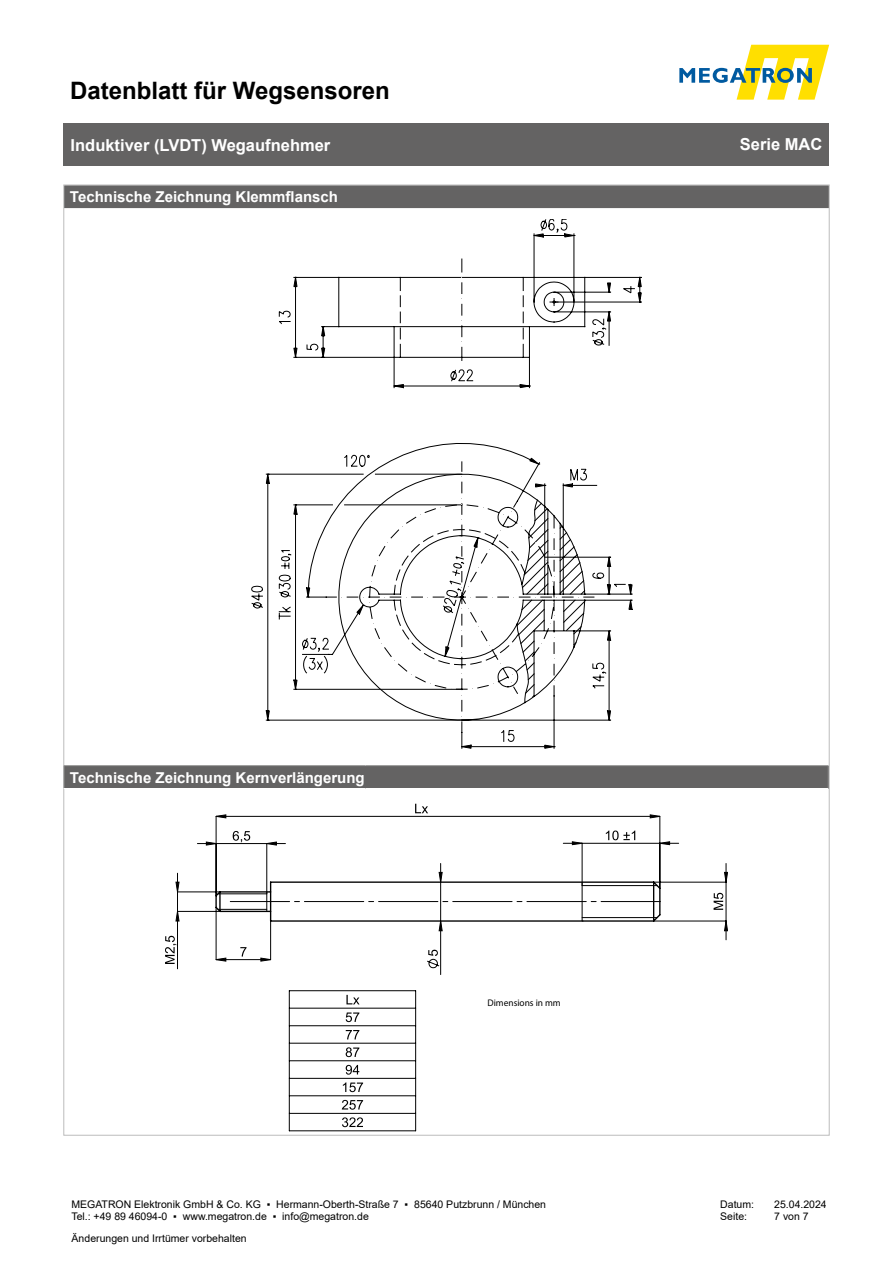
<style>
.page{position:relative;width:893px;height:1263px;background:#fff}
.page>*{position:absolute;margin:0;border:0;box-sizing:border-box;transform-origin:0 0}
.t1{font:700 24px "Arial";color:#000}
.t2{font:700 16.5px "Arial";color:#fff}
.t3{font:700 15px "Arial";color:#fff}
.t4{font:10.5px/12.6px "Arial";color:#000}
.t5{font:9.6px "Arial";color:#000}
</style>
<div class="page">
<div style="left:64px;top:123px;width:765px;height:43px;background:#646363"></div>
<svg style="left:679px;top:45px;width:150px;height:55px"></svg>
<div style="left:66px;top:187px;width:761px;height:21px;background:#646363"></div>
<svg style="left:251px;top:219px;width:390px;height:529px"></svg>
<svg style="left:553px;top:576px;width:2px;height:6px"></svg>
<svg style="left:554px;top:597px;width:4px;height:6px"></svg>
<svg style="left:462px;top:586px;width:7px;height:2px"></svg>
<svg style="left:462px;top:608px;width:7px;height:2px"></svg>
<div style="left:64px;top:766px;width:764px;height:22px;background:#646363"></div>
<svg style="left:828px;top:766px;width:1px;height:22px"></svg>
<hr style="left:64px;top:765px;width:301px;height:1px;background:#90908f">
<svg style="left:64px;top:766px;width:1px;height:22px"></svg>
<hr style="left:365px;top:765px;width:463px;height:1px;background:#90908f">
<svg style="left:165px;top:936px;width:10px;height:28px"></svg>
<svg style="left:428px;top:962px;width:12px;height:6px"></svg>
<svg style="left:346px;top:995px;width:13px;height:9px"></svg>
<svg style="left:346px;top:1012px;width:13px;height:10px"></svg>
<svg style="left:346px;top:1030px;width:13px;height:9px"></svg>
<svg style="left:346px;top:1047px;width:13px;height:10px"></svg>
<svg style="left:346px;top:1065px;width:13px;height:10px"></svg>
<svg style="left:343px;top:1082px;width:20px;height:10px"></svg>
<svg style="left:342px;top:1100px;width:21px;height:10px"></svg>
<svg style="left:342px;top:1117px;width:21px;height:10px"></svg>
<svg style="left:175px;top:816px;width:553px;height:146px"></svg>
<hr style="left:289px;top:991px;width:1px;height:140px;background:#000">
<hr style="left:289px;top:1130px;width:127px;height:1px;background:#000">
<hr style="left:415px;top:991px;width:1px;height:140px;background:#000">
<hr style="left:289px;top:990px;width:127px;height:1px;background:#000">
<hr style="left:289px;top:1008px;width:127px;height:1px;background:#000">
<hr style="left:289px;top:1025px;width:127px;height:1px;background:#000">
<hr style="left:289px;top:1043px;width:127px;height:1px;background:#000">
<hr style="left:289px;top:1060px;width:127px;height:1px;background:#000">
<hr style="left:289px;top:1078px;width:127px;height:1px;background:#000">
<hr style="left:289px;top:1095px;width:127px;height:1px;background:#000">
<hr style="left:289px;top:1113px;width:127px;height:1px;background:#000">
<hr style="left:582px;top:843px;width:1px;height:42px;background:#000">
<hr style="left:216px;top:816px;width:1px;height:80px;background:#000">
<hr style="left:659px;top:816px;width:1px;height:72px;background:#000">
<hr style="left:266px;top:843px;width:1px;height:51px;background:#000">
<hr style="left:216px;top:907px;width:1px;height:52px;background:#000">
<hr style="left:270px;top:921px;width:1px;height:38px;background:#000">
<hr style="left:440px;top:921px;width:1px;height:53px;background:#000">
<hr style="left:177px;top:891px;width:43px;height:1px;background:#000">
<hr style="left:177px;top:911px;width:43px;height:1px;background:#000">
<hr style="left:177px;top:911px;width:1px;height:58px;background:#000">
<svg style="left:563px;top:830px;width:116px;height:15px"></svg>
<svg style="left:216px;top:804px;width:444px;height:14px"></svg>
<svg style="left:197px;top:831px;width:88px;height:14px"></svg>
<svg style="left:216px;top:947px;width:55px;height:14px"></svg>
<svg style="left:176px;top:873px;width:3px;height:48px"></svg>
<svg style="left:214px;top:863px;width:513px;height:68px"></svg>
<h1 class="t1" style="left:70px;top:73px;width:321px">Datenblatt für Wegsensoren</h1>
<h2 class="t2" style="left:71px;top:133px;width:261px">Induktiver (LVDT) Wegaufnehmer</h2>
<h2 class="t2" style="left:740px;top:133px;width:84px">Serie MAC</h2>
<p class="t3" style="left:70px;top:186px;width:270px">Technische Zeichnung Klemmflansch</p>
<p class="t3" style="left:70px;top:767px;width:296px">Technische Zeichnung Kernverlängerung</p>
<p class="t5" style="left:487px;top:997px;width:75px">Dimensions in mm</p>
<p class="t4" style="left:71px;top:1198px;width:476px">MEGATRON Elektronik GmbH &amp; Co. KG ▪ Hermann-Oberth-Straße 7 ▪ 85640 Putzbrunn / München<br>Tel.: +49 89 46094-0 ▪ www.megatron.de ▪ info@megatron.de</p>
<p class="t4" style="left:720px;top:1198px;width:35px">Datum:</p>
<p class="t4" style="left:774px;top:1198px;width:54px">25.04.2024</p>
<p class="t4" style="left:720px;top:1210px;width:28px">Seite:</p>
<p class="t4" style="left:774px;top:1210px;width:36px">7 von 7</p>
<p class="t4" style="left:72px;top:1232px;width:177px">Änderungen und Irrtümer vorbehalten</p>
</div>
